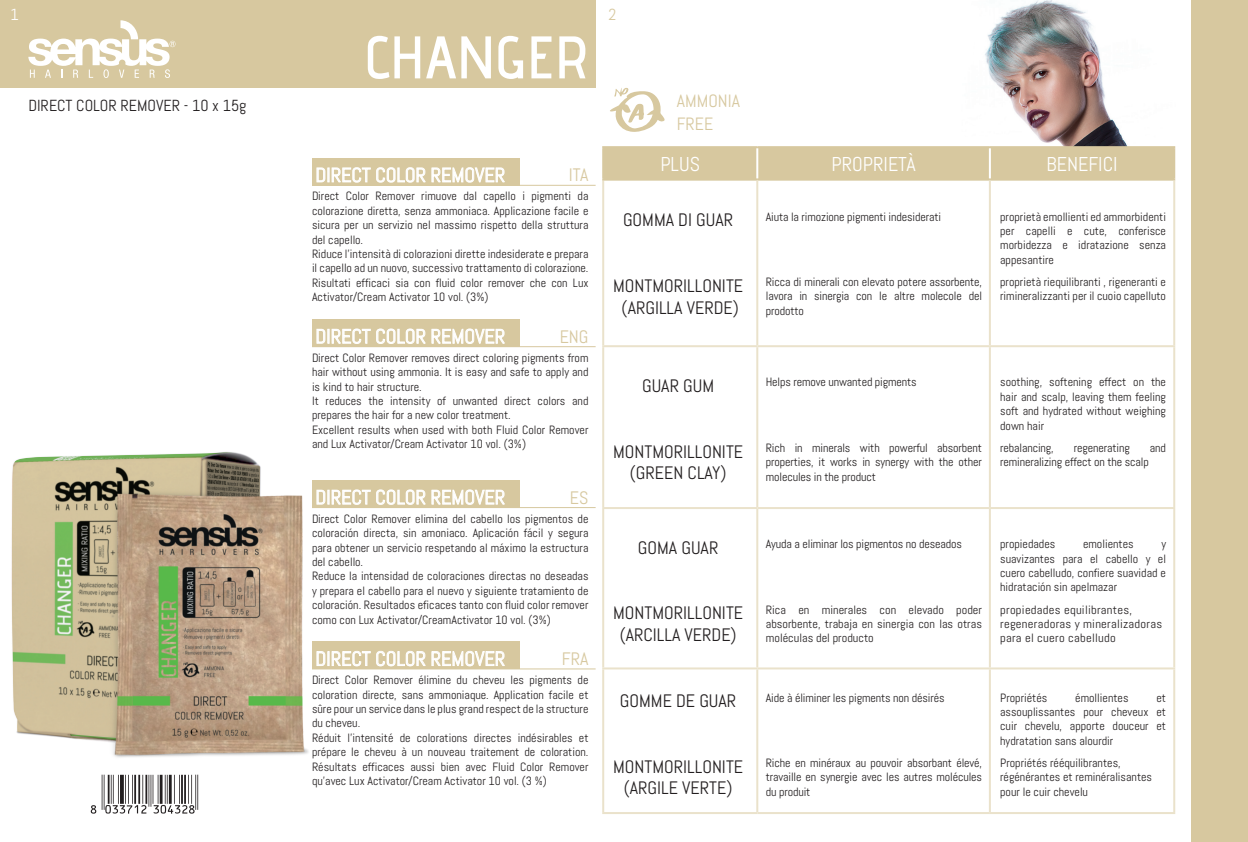
<style>
.page{position:relative;width:1248px;height:842px;background:#fff}
.page>*{position:absolute;margin:0;border:0;box-sizing:border-box;transform-origin:0 0}
.t1{font:600 60px "Advent Pro";color:#fff}
.t2{font:20px "Abel";color:#fff}
.t3{font:18px/21.6px "Abel";color:#231f20;text-align:center}
.t4{font:18px "Abel";color:#d7c89f}
.t5{font:17.8px/22.6px "Abel";color:#d7c89f}
.t6{font:16px "Abel";color:#231f20}
.t7{font:16px "Abel";color:#fff}
.t8{font:16px "Abel";color:#d7c89f}
.t9{font:12px/14.4px "Abel";color:#231f20;text-align:justify}
.t10{font:12px/14.4px "Abel";letter-spacing:.02em;color:#231f20;scale:1.05 1}
</style>
<div class="page">
<img style="left:985px;top:0;width:142px;height:146px">
<div style="left:0;top:0;width:595px;height:88px;background:#d7c89f"></div>
<div style="left:312px;top:158px;width:207px;height:27px;background:#d7c89f"></div>
<svg style="left:316px;top:167px;width:189px;height:16px"></svg>
<svg style="left:28px;top:20px;width:147px;height:58px"></svg>
<hr style="left:312px;top:185px;width:283px;height:1px;background:#d7c89f">
<hr style="left:312px;top:507px;width:283px;height:1px;background:#d7c89f">
<hr style="left:312px;top:346px;width:283px;height:1px;background:#d7c89f">
<hr style="left:312px;top:668px;width:283px;height:1px;background:#d7c89f">
<div style="left:604px;top:148px;width:569px;height:31px;background:#d7c89f"></div>
<hr style="left:756px;top:148px;width:2px;height:31px;background:#fff">
<hr style="left:988px;top:148px;width:2px;height:31px;background:#fff">
<hr style="left:602px;top:148px;width:2px;height:31px;background:#d7c89f">
<hr style="left:602px;top:146px;width:155px;height:2px;background:#d7c89f">
<hr style="left:757px;top:146px;width:232px;height:2px;background:#d7c89f">
<hr style="left:989px;top:146px;width:186px;height:2px;background:#d7c89f">
<hr style="left:1173px;top:148px;width:2px;height:31px;background:#d7c89f">
<hr style="left:602px;top:181px;width:2px;height:164px;background:#eae2cb">
<hr style="left:602px;top:179px;width:155px;height:2px;background:#d7c89f">
<hr style="left:757px;top:179px;width:232px;height:2px;background:#d7c89f">
<hr style="left:989px;top:179px;width:186px;height:2px;background:#d7c89f">
<hr style="left:756px;top:181px;width:2px;height:164px;background:#eae2cb">
<hr style="left:988px;top:181px;width:2px;height:164px;background:#eae2cb">
<hr style="left:1173px;top:181px;width:2px;height:164px;background:#eae2cb">
<hr style="left:602px;top:347px;width:2px;height:160px;background:#eae2cb">
<hr style="left:602px;top:509px;width:2px;height:158px;background:#eae2cb">
<hr style="left:602px;top:669px;width:2px;height:143px;background:#eae2cb">
<hr style="left:602px;top:345px;width:155px;height:2px;background:#eae2cb">
<hr style="left:757px;top:345px;width:232px;height:2px;background:#eae2cb">
<hr style="left:989px;top:345px;width:186px;height:2px;background:#eae2cb">
<hr style="left:756px;top:347px;width:2px;height:160px;background:#eae2cb">
<hr style="left:988px;top:347px;width:2px;height:160px;background:#eae2cb">
<hr style="left:1173px;top:347px;width:2px;height:160px;background:#eae2cb">
<hr style="left:756px;top:509px;width:2px;height:158px;background:#eae2cb">
<hr style="left:988px;top:509px;width:2px;height:158px;background:#eae2cb">
<hr style="left:1173px;top:509px;width:2px;height:158px;background:#eae2cb">
<hr style="left:756px;top:669px;width:2px;height:143px;background:#eae2cb">
<hr style="left:988px;top:669px;width:2px;height:143px;background:#eae2cb">
<hr style="left:1173px;top:669px;width:2px;height:143px;background:#eae2cb">
<hr style="left:602px;top:507px;width:155px;height:2px;background:#eae2cb">
<hr style="left:757px;top:507px;width:232px;height:2px;background:#eae2cb">
<hr style="left:989px;top:507px;width:186px;height:2px;background:#eae2cb">
<hr style="left:602px;top:667px;width:155px;height:2px;background:#eae2cb">
<hr style="left:757px;top:667px;width:232px;height:2px;background:#eae2cb">
<hr style="left:989px;top:667px;width:186px;height:2px;background:#eae2cb">
<hr style="left:602px;top:812px;width:155px;height:2px;background:#eae2cb">
<hr style="left:757px;top:812px;width:232px;height:2px;background:#eae2cb">
<hr style="left:989px;top:812px;width:186px;height:2px;background:#eae2cb">
<img style="left:11px;top:452px;width:298px;height:352px">
<div style="left:1191px;top:0;width:56px;height:842px;background:#d7c89f"></div>
<div style="left:312px;top:320px;width:207px;height:27px;background:#d7c89f"></div>
<svg style="left:316px;top:328px;width:189px;height:16px"></svg>
<div style="left:312px;top:480px;width:207px;height:28px;background:#d7c89f"></div>
<svg style="left:316px;top:489px;width:189px;height:16px"></svg>
<div style="left:312px;top:642px;width:207px;height:27px;background:#d7c89f"></div>
<svg style="left:316px;top:650px;width:189px;height:16px"></svg>
<svg style="left:610px;top:88px;width:55px;height:44px"></svg>
<svg style="left:91px;top:775px;width:107px;height:39px"></svg>
<h3 class="t7" style="left:10px;top:5px;width:10px">1</h3>
<h3 class="t8" style="left:608px;top:5px;width:9px">2</h3>
<h3 class="t6" style="left:28px;top:95px;width:220px">DIRECT COLOR REMOVER - 10 x 15g</h3>
<h1 class="t1" style="left:364px;top:21px;width:226px">CHANGER</h1>
<h2 class="t2" style="left:315px;top:162px;width:191px">DIRECT COLOR REMOVER</h2>
<h3 class="t4" style="left:568px;top:164px;width:21px">ITA</h3>
<p class="t9" style="left:312px;top:189px;width:278px;text-align:left">Direct Color Remover rimuove dal capello i pigmenti da colorazione diretta, senza ammoniaca. Applicazione facile e sicura per un servizio nel massimo rispetto della struttura del capello.<br>Riduce l’intensità di colorazioni dirette indesiderate e prepara il capello ad un nuovo, successivo trattamento di colorazione.<br>Risultati efficaci sia con fluid color remover che con Lux Activator/Cream Activator 10 vol. (3%)</p>
<h2 class="t2" style="left:315px;top:324px;width:191px">DIRECT COLOR REMOVER</h2>
<h3 class="t4" style="left:559px;top:325px;width:30px">ENG</h3>
<p class="t9" style="left:312px;top:350px;width:278px;text-align:left">Direct Color Remover removes direct coloring pigments from hair without using ammonia. It is easy and safe to apply and is kind to hair structure.<br>It reduces the intensity of unwanted direct colors and prepares the hair for a new color treatment.<br>Excellent results when used with both Fluid Color Remover and Lux Activator/Cream Activator 10 vol. (3%)</p>
<h2 class="t2" style="left:315px;top:485px;width:191px">DIRECT COLOR REMOVER</h2>
<h3 class="t4" style="left:570px;top:486px;width:20px">ES</h3>
<p class="t9" style="left:312px;top:511px;width:278px;text-align:left">Direct Color Remover elimina del cabello los pigmentos de coloración directa, sin amoniaco. Aplicación fácil y segura para obtener un servicio respetando al máximo la estructura del cabello.<br>Reduce la intensidad de coloraciones directas no deseadas y prepara el cabello para el nuevo y siguiente tratamiento de coloración. Resultados eficaces tanto con fluid color remover como con Lux Activator/CreamActivator 10 vol. (3%)</p>
<h2 class="t2" style="left:315px;top:646px;width:191px">DIRECT COLOR REMOVER</h2>
<h3 class="t4" style="left:562px;top:647px;width:28px">FRA</h3>
<p class="t9" style="left:312px;top:673px;width:278px;text-align:left">Direct Color Remover élimine du cheveu les pigments de coloration directe, sans ammoniaque. Application facile et sûre pour un service dans le plus grand respect de la structure du cheveu.<br>Réduit l’intensité de colorations directes indésirables et prépare le cheveu à un nouveau traitement de coloration.<br>Résultats efficaces aussi bien avec Fluid Color Remover qu’avec Lux Activator/Cream Activator 10 vol. (3 %)</p>
<h3 class="t5" style="left:676px;top:90px;width:65px">AMMONIA<br>FREE</h3>
<h2 class="t2" style="left:660px;top:151px;width:41px">PLUS</h2>
<h2 class="t2" style="left:831px;top:151px;width:86px">PROPRIETÀ</h2>
<h2 class="t2" style="left:1046px;top:151px;width:73px">BENEFICI</h2>
<h3 class="t3" style="left:623px;top:210px;width:112px">GOMMA DI GUAR</h3>
<h3 class="t3" style="left:613px;top:275px;width:131px">MONTMORILLONITE (ARGILLA VERDE)</h3>
<p class="t9" style="left:765px;top:209px;width:177px">Aiuta la rimozione pigmenti indesiderati</p>
<p class="t9" style="left:765px;top:275px;width:218px">Ricca di minerali con elevato potere assorbente, lavora in sinergia con le altre molecole del prodotto</p>
<p class="t9" style="left:1000px;top:209px;width:167px">proprietà emollienti ed ammorbidenti per capelli e cute, conferisce morbidezza e idratazione senza appesantire</p>
<p class="t9" style="left:1000px;top:275px;width:167px">proprietà riequilibranti , rigeneranti e rimineralizzanti per il cuoio capelluto</p>
<h3 class="t3" style="left:642px;top:375px;width:74px">GUAR GUM</h3>
<p class="t9" style="left:765px;top:375px;width:152px">Helps remove unwanted pigments</p>
<p class="t9" style="left:1000px;top:375px;width:167px">soothing, softening effect on the hair and scalp, leaving them feeling soft and hydrated without weighing down hair</p>
<h3 class="t3" style="left:613px;top:441px;width:131px">MONTMORILLONITE (GREEN CLAY)</h3>
<p class="t9" style="left:765px;top:440px;width:218px">Rich in minerals with powerful absorbent properties, it works in synergy with the other molecules in the product</p>
<p class="t9" style="left:1000px;top:440px;width:55px">rebalancing,</p>
<p class="t9" style="left:1073px;top:440px;width:57px">regenerating</p>
<p class="t9" style="left:1149px;top:440px;width:18px">and</p>
<p class="t9" style="left:1000px;top:455px;width:150px">remineralizing effect on the scalp</p>
<h3 class="t3" style="left:638px;top:537px;width:82px">GOMA GUAR</h3>
<p class="t9" style="left:765px;top:537px;width:198px">Ayuda a eliminar los pigmentos no deseados</p>
<p class="t9" style="left:1000px;top:537px;width:57px">propiedades</p>
<p class="t9" style="left:1082px;top:537px;width:52px">emolientes</p>
<p class="t9" style="left:1000px;top:537px;width:167px;text-indent:161px">y suavizantes para el cabello y el cuero cabelludo, confiere suavidad e hidratación sin apelmazar</p>
<h3 class="t3" style="left:613px;top:602px;width:131px">MONTMORILLONITE (ARCILLA VERDE)</h3>
<p class="t9" style="left:765px;top:602px;width:218px">Rica en minerales con elevado poder absorbente, trabaja en sinergia con las otras moléculas del producto</p>
<p class="t10" style="left:1000px;top:602px;width:156px">propiedades equilibrantes, regeneradoras y mineralizadoras para el cuero cabelludo</p>
<h3 class="t3" style="left:620px;top:690px;width:118px">GOMME DE GUAR</h3>
<p class="t9" style="left:765px;top:690px;width:180px">Aide à éliminer les pigments non désirés</p>
<p class="t9" style="left:1000px;top:690px;width:49px">Propriétés</p>
<p class="t9" style="left:1075px;top:690px;width:55px">émollientes</p>
<p class="t9" style="left:1000px;top:690px;width:167px;text-indent:156px">et assouplissantes pour cheveux et cuir chevelu, apporte douceur et hydratation sans alourdir</p>
<h3 class="t3" style="left:613px;top:756px;width:131px">MONTMORILLONITE (ARGILE VERTE)</h3>
<p class="t9" style="left:765px;top:756px;width:218px">Riche en minéraux au pouvoir absorbant élevé, travaille en synergie avec les autres molécules du produit</p>
<p class="t9" style="left:1000px;top:756px;width:153px;text-align:left">Propriétés rééquilibrantes, régénérantes et reminéralisantes pour le cuir chevelu</p>
</div>
